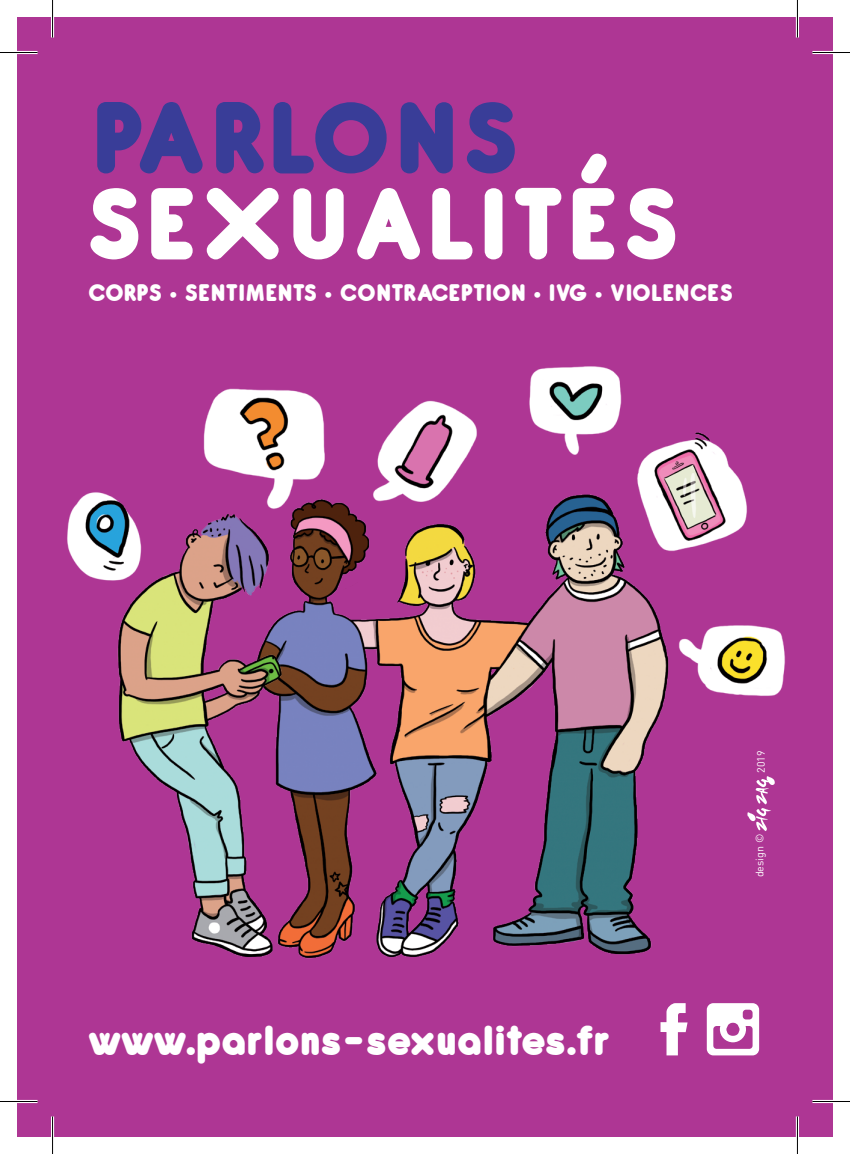
<style>
.page{position:relative;width:850px;height:1154px;background:#fff}
.page>*{position:absolute;margin:0;border:0;box-sizing:border-box;transform-origin:0 0}
.t1{font:800 46px "Antipasto";letter-spacing:-.015em;color:#fff}
.t2{font:800 26.25px "Antipasto";letter-spacing:.015em;color:#fff}
.t3{font:10.75px "DIN";color:#fff}
</style>
<div class="page">
<div style="left:17px;top:17px;width:815px;height:1120px;background:#ae3694"></div>
<svg style="left:97px;top:102px;width:105px;height:71px"></svg>
<svg style="left:216px;top:102px;width:47px;height:71px"></svg>
<svg style="left:273px;top:102px;width:113px;height:71px"></svg>
<svg style="left:400px;top:102px;width:52px;height:71px"></svg>
<svg style="left:466px;top:102px;width:48px;height:71px"></svg>
<svg style="left:90px;top:188px;width:48px;height:71px"></svg>
<svg style="left:151px;top:188px;width:42px;height:71px"></svg>
<svg style="left:207px;top:188px;width:71px;height:71px"></svg>
<svg style="left:293px;top:188px;width:50px;height:71px"></svg>
<svg style="left:357px;top:188px;width:63px;height:71px"></svg>
<svg style="left:432px;top:188px;width:40px;height:71px"></svg>
<svg style="left:484px;top:188px;width:18px;height:71px"></svg>
<svg style="left:515px;top:188px;width:46px;height:71px"></svg>
<svg style="left:572px;top:154px;width:42px;height:105px"></svg>
<svg style="left:627px;top:188px;width:47px;height:71px"></svg>
<svg style="left:706px;top:1003px;width:52px;height:52px"></svg>
<svg style="left:660px;top:1003px;width:27px;height:52px"></svg>
<img style="left:331px;top:366px;width:455px;height:591px">
<img style="left:67px;top:388px;width:264px;height:571px">
<svg style="left:747px;top:776px;width:27px;height:55px"></svg>
<hr style="left:0;top:51px;width:38px;height:3px;background:#fff">
<hr style="left:812px;top:51px;width:37px;height:3px;background:#fff">
<hr style="left:0;top:1100px;width:38px;height:3px;background:#fff">
<hr style="left:812px;top:1100px;width:37px;height:3px;background:#fff">
<hr style="left:51px;top:0;width:3px;height:38px;background:#fff">
<hr style="left:51px;top:1116px;width:3px;height:38px;background:#fff">
<hr style="left:795px;top:0;width:3px;height:38px;background:#fff">
<hr style="left:795px;top:1116px;width:3px;height:38px;background:#fff">
<hr style="left:0;top:52px;width:38px;height:1px;background:#000">
<hr style="left:812px;top:52px;width:37px;height:1px;background:#000">
<hr style="left:0;top:1101px;width:38px;height:1px;background:#000">
<hr style="left:812px;top:1101px;width:37px;height:1px;background:#000">
<hr style="left:52px;top:0;width:1px;height:38px;background:#000">
<hr style="left:52px;top:1116px;width:1px;height:38px;background:#000">
<hr style="left:796px;top:0;width:1px;height:38px;background:#000">
<hr style="left:796px;top:1116px;width:1px;height:38px;background:#000">
<p class="t2" style="left:88px;top:276px;width:646px">CORPS • SENTIMENTS • CONTRACEPTION • IVG • VIOLENCES</p>
<p class="t1" style="left:88px;top:1011px;width:523px">www.parlons-sexualites.fr</p>
<p class="t3" style="left:753px;top:773px;width:24px;rotate:-90deg">2019</p>
<p class="t3" style="left:752px;top:877px;width:45px;rotate:-90deg">design ©</p>
</div>
